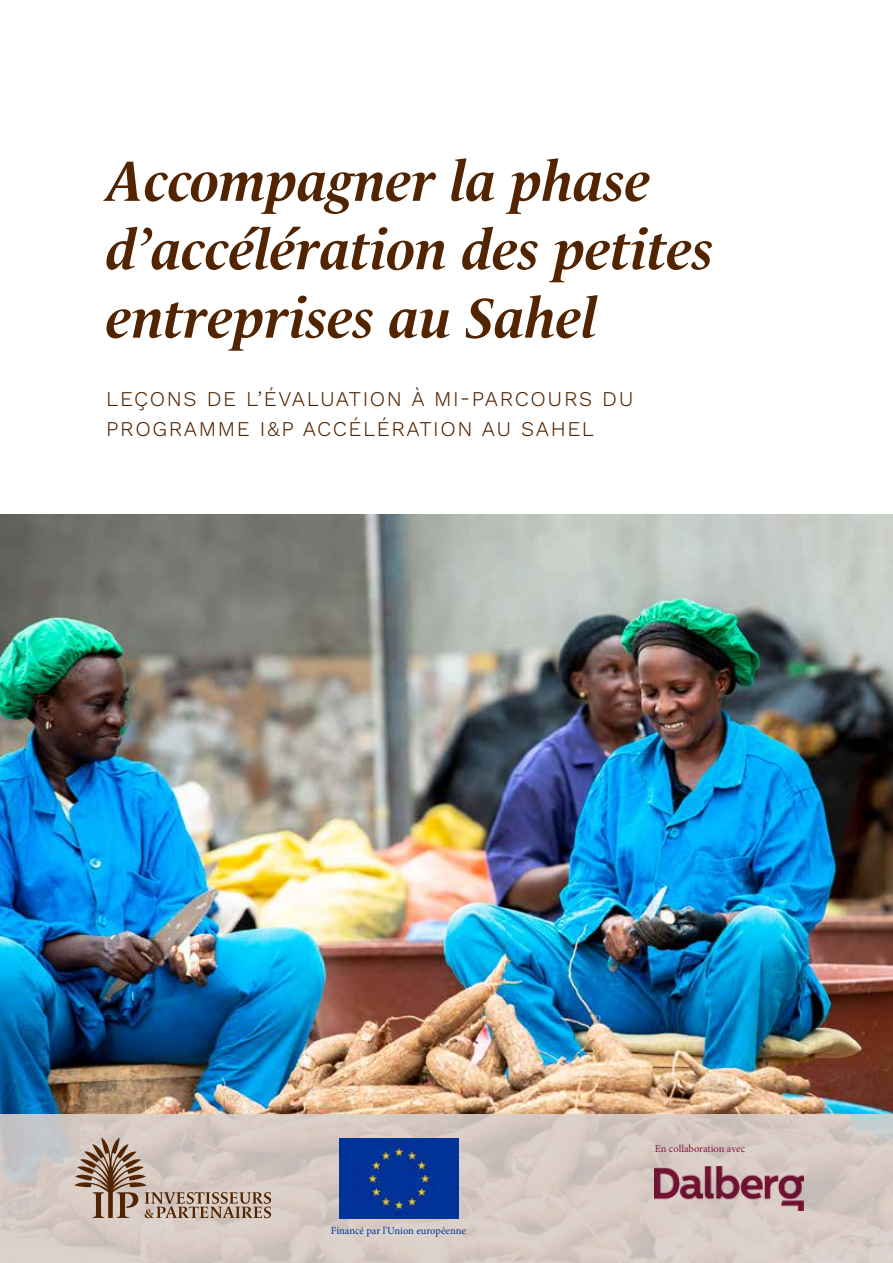
<style>
.page{position:relative;width:893px;height:1263px;background:#fff}
.page>*{position:absolute;margin:0;border:0;box-sizing:border-box;transform-origin:0 0}
.t1{font:italic 700 57px/68.4px "Le Monde Livre Std";color:#522400}
.t2{font:300 21px/30px "Work Sans";letter-spacing:.075em;color:#522400}
.t3{font:10.5px "Minion Pro";color:#039}
.t4{font:10.5px "Minion Pro";color:#881946}
</style>
<div class="page">
<img style="left:0;top:514px;width:893px;height:600px">
<svg style="left:0;top:1114px;width:893px;height:149px;background:#d4c9c3"></svg>
<svg style="left:74px;top:1138px;width:197px;height:80px;background:#bdaa9e"></svg>
<img style="left:339px;top:1139px;width:119px;height:79px">
<img style="left:655px;top:1166px;width:148px;height:45px">
<h1 class="t1" style="left:106px;top:147px;width:609px">Accompagner la phase d’accélération des petites entreprises au Sahel</h1>
<p class="t2" style="left:106px;top:385px;width:529px">LEÇONS DE L’ÉVALUATION À MI-PARCOURS DU<br>PROGRAMME I&amp;P ACCÉLÉRATION AU SAHEL</p>
<p class="t3" style="left:331px;top:1224px;width:137px">Financé par l'Union européenne</p>
<p class="t4" style="left:655px;top:1141px;width:92px">En collaboration avec</p>
</div>
